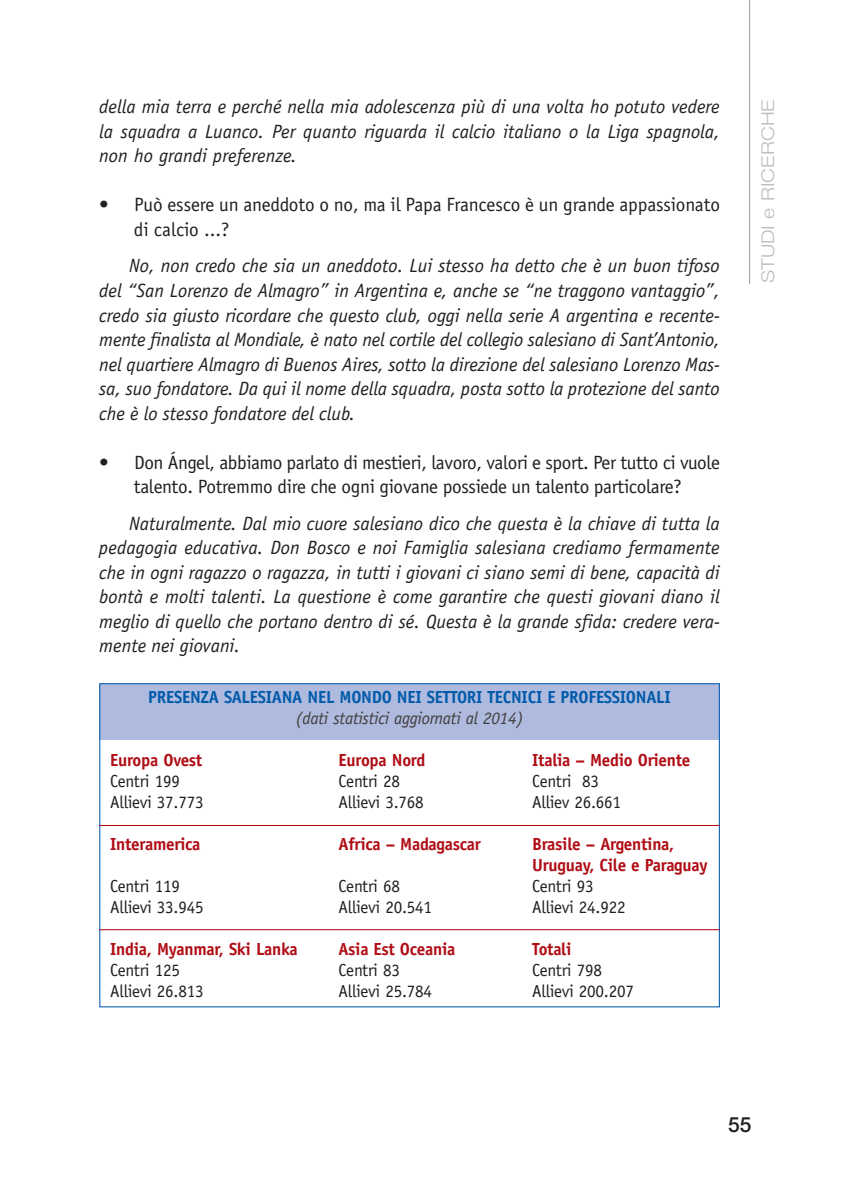
<style>
.page{position:relative;width:844px;height:1191px;background:#fff}
.page>*{position:absolute;margin:0;border:0;box-sizing:border-box;transform-origin:0 0}
.t1{font:500 21px "Helvetica Neue";color:#231f20}
.t2{font:italic 19.25px/24.5px "Officina Sans";color:#231f20;text-align:justify}
.t3{font:19.25px/24.5px "Officina Sans";letter-spacing:-.02em;color:#231f20}
.t4{font:17.5px "Officina Sans";letter-spacing:-.015em;color:#231f20}
.t5{font:700 17.5px/21px "Officina Sans";letter-spacing:-.015em;color:#b00d15}
.t6{font:700 17.5px "Officina Sans";letter-spacing:-.015em;color:#015aaa}
.t7{font:italic 17.5px "Officina Sans";letter-spacing:-.015em;color:#413f3d}
.t8{font:300 17.5px "Helvetica Neue";color:#bcbdc0;scale:1.2 1}
</style>
<div class="page">
<div style="left:99px;top:684px;width:620px;height:56px;background:#aebade"></div>
<hr style="left:749px;top:0;width:1px;height:284px;background:#939598">
<hr style="left:99px;top:825px;width:620px;height:1px;background:#b00d15">
<hr style="left:99px;top:929px;width:620px;height:1px;background:#b00d15">
<p class="t2" style="left:99px;top:96px;width:622px">della mia terra e perché nella mia adolescenza più di una volta ho potuto vedere la squadra a Luanco. Per quanto riguarda il calcio italiano o la Liga spagnola, non ho grandi preferenze.</p>
<p class="t3" style="left:134px;top:194px;width:587px;text-indent:-35px">• Può essere un aneddoto o no, ma il Papa Francesco è un grande appassionato di calcio ...?</p>
<p class="t2" style="left:99px;top:255px;width:622px;text-indent:30px">No, non credo che sia un aneddoto. Lui stesso ha detto che è un buon tifoso del “San Lorenzo de Almagro” in Argentina e, anche se “ne traggono vantaggio”, credo sia giusto ricordare che questo club, oggi nella serie A argentina e recente&shy;mente finalista al Mondiale, è nato nel cortile del collegio salesiano di Sant’Antonio, nel quartiere Almagro di Buenos Aires, sotto la direzione del salesiano Lorenzo Mas&shy;sa, suo fondatore. Da qui il nome della squadra, posta sotto la protezione del santo che è lo stesso fondatore del club.</p>
<p class="t3" style="left:99px;top:451px;width:622px;text-align:center">• Don Ángel, abbiamo parlato di mestieri, lavoro, valori e sport. Per tutto ci vuole talento. Potremmo dire che ogni giovane possiede un talento particolare?</p>
<p class="t2" style="left:99px;top:512px;width:622px;text-indent:30px">Naturalmente. Dal mio cuore salesiano dico che questa è la chiave di tutta la pedagogia educativa. Don Bosco e noi Famiglia salesiana crediamo fermamente che in ogni ragazzo o ragazza, in tutti i giovani ci siano semi di bene, capacità di bontà e molti talenti. La questione è come garantire che questi giovani diano il meglio di quello che portano dentro di sé. Questa è la grande sfida: credere vera&shy;mente nei giovani.</p>
<p class="t6" style="left:148px;top:690px;width:524px">PRESENZA SALESIANA NEL MONDO NEI SETTORI TECNICI E PROFESSIONALI</p>
<p class="t7" style="left:295px;top:711px;width:230px">(dati statistici aggiornati al 2014)</p>
<p class="t5" style="left:110px;top:750px;width:93px">Europa Ovest</p>
<p class="t5" style="left:338px;top:750px;width:88px">Europa Nord</p>
<p class="t5" style="left:532px;top:750px;width:160px">Italia – Medio Oriente</p>
<p class="t4" style="left:110px;top:774px;width:71px">Centri 199</p>
<p class="t4" style="left:338px;top:774px;width:63px">Centri 28</p>
<p class="t4" style="left:532px;top:774px;width:68px">Centri 83</p>
<p class="t4" style="left:110px;top:795px;width:95px">Allievi 37.773</p>
<p class="t4" style="left:338px;top:795px;width:87px">Allievi 3.768</p>
<p class="t4" style="left:532px;top:795px;width:90px">Alliev 26.661</p>
<p class="t5" style="left:110px;top:834px;width:92px">Interamerica</p>
<p class="t5" style="left:338px;top:834px;width:144px">Africa – Madagascar</p>
<p class="t5" style="left:532px;top:834px;width:177px">Brasile – Argentina,<br>Uruguay, Cile e Paraguay</p>
<p class="t4" style="left:110px;top:879px;width:71px">Centri 119</p>
<p class="t4" style="left:338px;top:879px;width:63px">Centri 68</p>
<p class="t4" style="left:532px;top:879px;width:63px">Centri 93</p>
<p class="t4" style="left:110px;top:900px;width:95px">Allievi 33.945</p>
<p class="t4" style="left:338px;top:900px;width:95px">Allievi 20.541</p>
<p class="t4" style="left:532px;top:900px;width:95px">Allievi 24.922</p>
<p class="t5" style="left:110px;top:939px;width:189px">India, Myanmar, Ski Lanka</p>
<p class="t5" style="left:338px;top:939px;width:118px">Asia Est Oceania</p>
<p class="t5" style="left:532px;top:939px;width:41px">Totali</p>
<p class="t4" style="left:110px;top:963px;width:71px">Centri 125</p>
<p class="t4" style="left:338px;top:963px;width:63px">Centri 83</p>
<p class="t4" style="left:532px;top:963px;width:71px">Centri 798</p>
<p class="t4" style="left:110px;top:984px;width:95px">Allievi 26.813</p>
<p class="t4" style="left:338px;top:984px;width:95px">Allievi 25.784</p>
<p class="t4" style="left:532px;top:984px;width:103px">Allievi 200.207</p>
<p class="t8" style="left:756px;top:283px;width:155px;rotate:-90deg">studi e ricerche</p>
<p class="t1" style="left:727px;top:1117px;width:25px">55</p>
</div>
